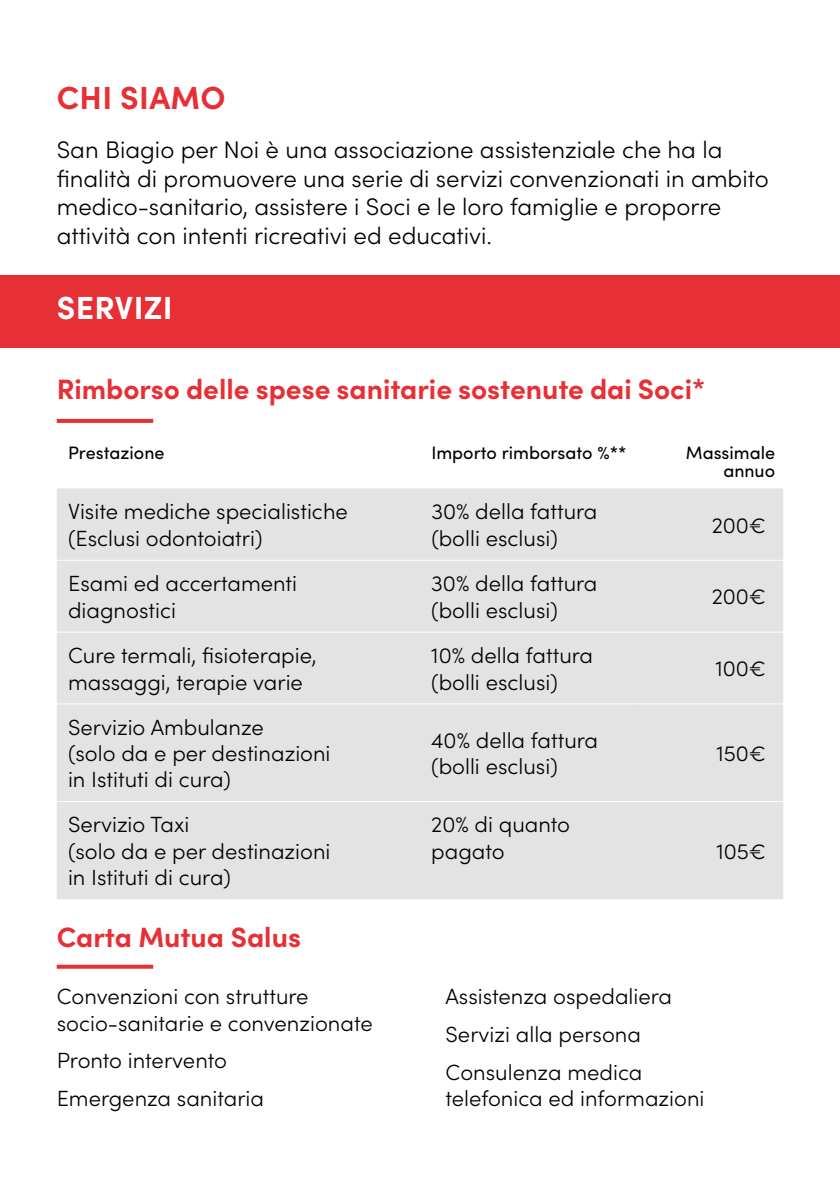
<style>
.page{position:relative;width:840px;height:1191px;background:#fff}
.page>*{position:absolute;margin:0;border:0;box-sizing:border-box;transform-origin:0 0}
.t1{font:700 32px "Sofia Pro";letter-spacing:.01em;color:#e73035}
.t2{font:700 32px "Sofia Pro";letter-spacing:.01em;color:#fff}
.t3{font:700 28px "Sofia Pro";color:#e73035}
.t4{font:300 24px/28.8px "Sofia Pro";color:#000}
.t5{font:300 22px/26.4px "Sofia Pro";color:#000}
.t6{font:18px/18px "Sofia Pro";color:#000;text-align:right}
</style>
<div class="page">
<div style="left:0;top:275px;width:839px;height:72px;background:#e73035"></div>
<div style="left:57px;top:488px;width:725px;height:411px;background:#e3e3e3"></div>
<hr style="left:57px;top:560px;width:363px;height:1px;background:#fff">
<hr style="left:420px;top:560px;width:215px;height:1px;background:#fff">
<hr style="left:635px;top:560px;width:147px;height:1px;background:#fff">
<hr style="left:57px;top:632px;width:363px;height:1px;background:#fff">
<hr style="left:420px;top:632px;width:215px;height:1px;background:#fff">
<hr style="left:635px;top:632px;width:147px;height:1px;background:#fff">
<hr style="left:57px;top:703px;width:363px;height:1px;background:#fff">
<hr style="left:420px;top:703px;width:215px;height:1px;background:#fff">
<hr style="left:635px;top:703px;width:147px;height:1px;background:#fff">
<hr style="left:57px;top:801px;width:363px;height:1px;background:#fff">
<hr style="left:420px;top:801px;width:215px;height:1px;background:#fff">
<hr style="left:635px;top:801px;width:147px;height:1px;background:#fff">
<svg style="left:57px;top:419px;width:96px;height:4px"></svg>
<svg style="left:57px;top:964px;width:96px;height:4px"></svg>
<h1 class="t1" style="left:57px;top:73px;width:170px">CHI SIAMO</h1>
<p class="t4" style="left:57px;top:134px;width:713px">San Biagio per Noi è una associazione assistenziale che ha la finalità di promuovere una serie di servizi convenzionati in ambito medico-sanitario, assistere i Soci e le loro famiglie e proporre attività con intenti ricreativi ed educativi.</p>
<h1 class="t2" style="left:57px;top:283px;width:117px">SERVIZI</h1>
<p class="t3" style="left:57px;top:368px;width:649px">Rimborso delle spese sanitarie sostenute dai Soci*</p>
<p class="t6" style="left:68px;top:442px;width:98px">Prestazione</p>
<p class="t6" style="left:431px;top:442px;width:196px">Importo rimborsato %**</p>
<p class="t6" style="left:685px;top:442px;width:91px">Massimale annuo</p>
<p class="t5" style="left:68px;top:497px;width:281px">Visite mediche specialistiche (Esclusi odontoiatri)</p>
<p class="t5" style="left:431px;top:497px;width:168px">30% della fattura (bolli esclusi)</p>
<p class="t5" style="left:711px;top:510px;width:56px">200€</p>
<p class="t5" style="left:68px;top:569px;width:230px">Esami ed accertamenti diagnostici</p>
<p class="t5" style="left:431px;top:569px;width:168px">30% della fattura (bolli esclusi)</p>
<p class="t5" style="left:68px;top:641px;width:250px">Cure termali, fisioterapie, massaggi, terapie varie</p>
<p class="t5" style="left:431px;top:641px;width:163px">10% della fattura (bolli esclusi)</p>
<p class="t5" style="left:68px;top:712px;width:264px">Servizio Ambulanze<br>(solo da e per destinazioni in Istituti di cura)</p>
<p class="t5" style="left:431px;top:725px;width:168px">40% della fattura (bolli esclusi)</p>
<p class="t5" style="left:68px;top:810px;width:264px">Servizio Taxi<br>(solo da e per destinazioni in Istituti di cura)</p>
<p class="t5" style="left:431px;top:810px;width:140px">20% di quanto pagato</p>
<p class="t3" style="left:57px;top:915px;width:245px">Carta Mutua Salus</p>
<p class="t5" style="left:711px;top:582px;width:56px">200€</p>
<p class="t5" style="left:715px;top:654px;width:52px">100€</p>
<p class="t5" style="left:716px;top:739px;width:51px">150€</p>
<p class="t5" style="left:716px;top:836px;width:51px">105€</p>
<p class="t5" style="left:57px;top:982px;width:317px">Convenzioni con strutture socio-sanitarie e convenzionate</p>
<p class="t5" style="left:57px;top:1040px;width:209px;line-height:37.8px">Pronto intervento<br>Emergenza sanitaria</p>
<p class="t5" style="left:445px;top:976px;width:228px;line-height:37.8px">Assistenza ospedaliera<br>Servizi alla persona<br>Consulenza medica</p>
<p class="t5" style="left:445px;top:1083px;width:260px">telefonica ed informazioni</p>
</div>
